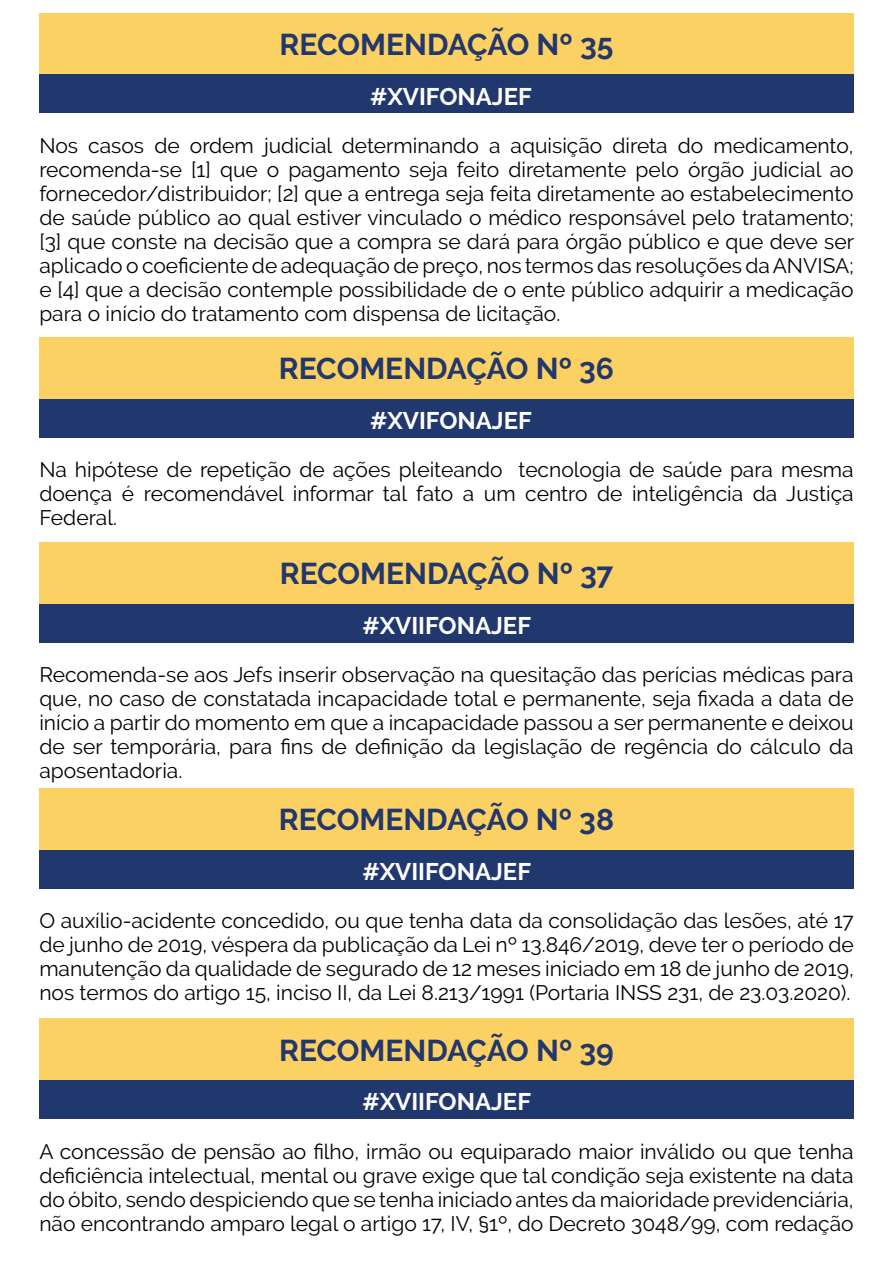
<style>
.page{position:relative;width:893px;height:1263px;background:#fff}
.page>*{position:absolute;margin:0;border:0;box-sizing:border-box;transform-origin:0 0}
.t1{font:700 30px "Raleway";color:#22376d}
.t2{font:700 24px "Raleway";color:#fff}
.t3{font:21px/24px "Raleway";color:#020203;text-align:justify}
</style>
<div class="page">
<div style="left:39px;top:13px;width:815px;height:61px;background:#fcd163"></div>
<div style="left:39px;top:337px;width:815px;height:62px;background:#fcd163"></div>
<div style="left:39px;top:542px;width:815px;height:62px;background:#fcd163"></div>
<div style="left:39px;top:788px;width:815px;height:61px;background:#fcd163"></div>
<div style="left:39px;top:74px;width:815px;height:39px;background:#21386e"></div>
<div style="left:39px;top:399px;width:815px;height:39px;background:#21386e"></div>
<div style="left:39px;top:604px;width:815px;height:38px;background:#21386e"></div>
<div style="left:39px;top:849px;width:815px;height:39px;background:#21386e"></div>
<div style="left:39px;top:1018px;width:815px;height:62px;background:#fcd163"></div>
<div style="left:39px;top:1080px;width:815px;height:39px;background:#21386e"></div>
<h1 class="t1" style="left:280px;top:27px;width:335px">RECOMENDAÇÃO Nº 35</h1>
<p class="t2" style="left:370px;top:83px;width:163px">#XVIFONAJEF</p>
<p class="t3" style="left:39px;top:134px;width:816px">Nos casos de ordem judicial determinando a aquisição direta do medicamento, recomenda-se [1] que o pagamento seja feito diretamente pelo órgão judicial ao fornecedor/distribuidor; [2] que a entrega seja feita diretamente ao estabelecimento de saúde público ao qual estiver vinculado o médico responsável pelo tratamento; [3] que conste na decisão que a compra se dará para órgão público e que deve ser aplicado o coeficiente de adequação de preço, nos termos das resoluções da ANVISA; e [4] que a decisão contemple possibilidade de o ente público adquirir a medicação para o início do tratamento com dispensa de licitação.</p>
<h1 class="t1" style="left:279px;top:351px;width:337px">RECOMENDAÇÃO Nº 36</h1>
<p class="t2" style="left:370px;top:407px;width:163px">#XVIFONAJEF</p>
<p class="t3" style="left:39px;top:458px;width:816px">Na hipótese de repetição de ações pleiteando tecnologia de saúde para mesma doença é recomendável informar tal fato a um centro de inteligência da Justiça Federal.</p>
<h1 class="t1" style="left:280px;top:556px;width:335px">RECOMENDAÇÃO Nº 37</h1>
<p class="t2" style="left:362px;top:612px;width:170px">#XVIIFONAJEF</p>
<p class="t3" style="left:39px;top:663px;width:816px">Recomenda-se aos Jefs inserir observação na quesitação das perícias médicas para que, no caso de constatada incapacidade total e permanente, seja fixada a data de início a partir do momento em que a incapacidade passou a ser permanente e deixou de ser temporária, para fins de definição da legislação de regência do cálculo da aposentadoria.</p>
<h1 class="t1" style="left:279px;top:802px;width:337px">RECOMENDAÇÃO Nº 38</h1>
<p class="t2" style="left:362px;top:858px;width:170px">#XVIIFONAJEF</p>
<p class="t3" style="left:39px;top:909px;width:816px">O auxílio-acidente concedido, ou que tenha data da consolidação das lesões, até 17 de junho de 2019, véspera da publicação da Lei nº 13.846/2019, deve ter o período de manutenção da qualidade de segurado de 12 meses iniciado em 18 de junho de 2019, nos termos do artigo 15, inciso II, da Lei 8.213/1991 (Portaria INSS 231, de 23.03.2020).</p>
<h1 class="t1" style="left:279px;top:1033px;width:336px">RECOMENDAÇÃO Nº 39</h1>
<p class="t2" style="left:362px;top:1088px;width:170px">#XVIIFONAJEF</p>
<p class="t3" style="left:39px;top:1139px;width:816px">A concessão de pensão ao filho, irmão ou equiparado maior inválido ou que tenha deficiência intelectual, mental ou grave exige que tal condição seja existente na data do óbito, sendo despiciendo que se tenha iniciado antes da maioridade previdenciária, não encontrando amparo legal o artigo 17, IV, §1º, do Decreto 3048/99, com redação</p>
</div>
